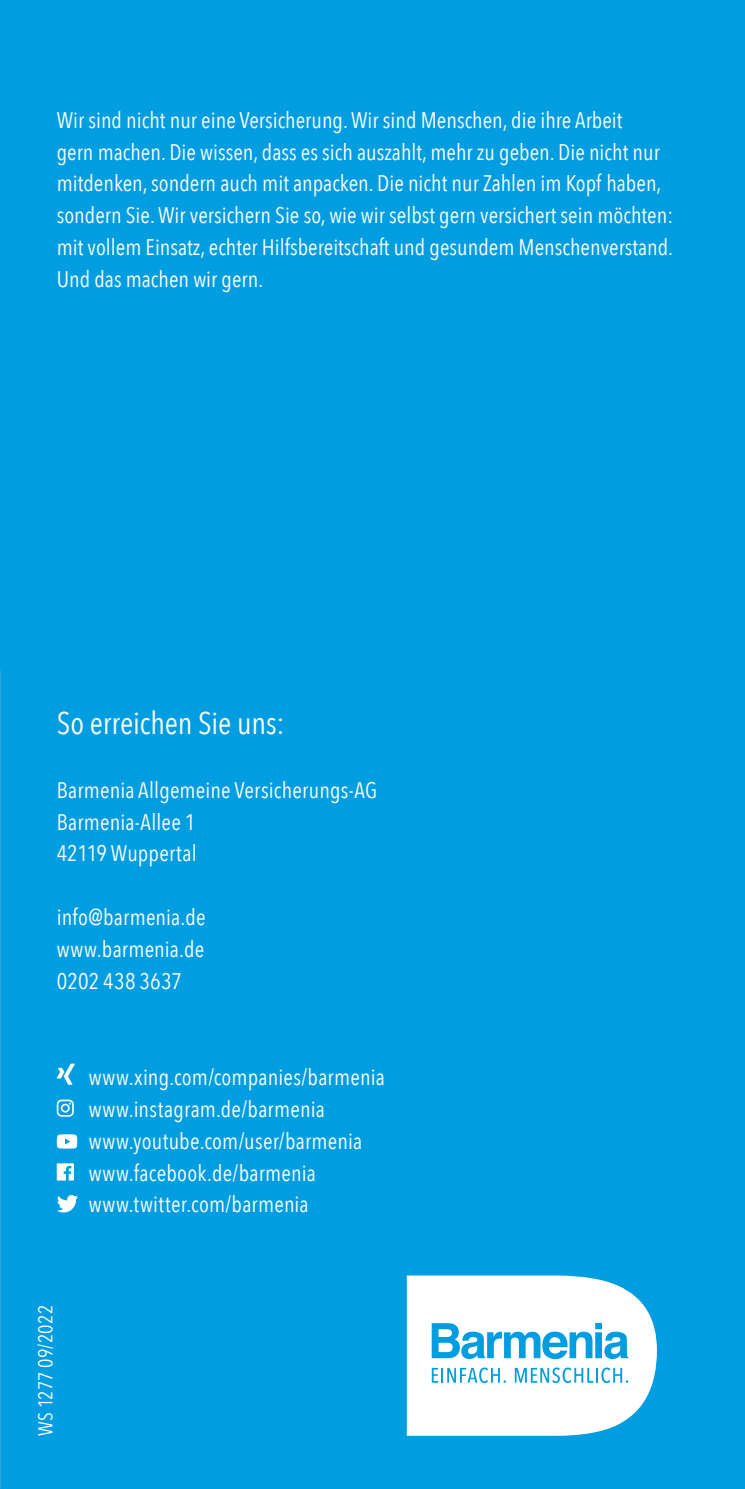
<style>
.page{position:relative;width:745px;height:1489px;background:#fff}
.page>*{position:absolute;margin:0;border:0;box-sizing:border-box;transform-origin:0 0}
.t1{font:31.25px "Avenir Next Condensed";letter-spacing:-.005em;color:#fff}
.t2{font:22.5px/32px "Avenir Next Condensed";color:#fff}
.t3{font:20px "Avenir Next Condensed";letter-spacing:.01em;color:#fff}
</style>
<div class="page">
<div style="left:0;top:0;width:744px;height:1488px;background:#009de0"></div>
<img style="left:0;top:670px;width:1px;height:818px">
<svg style="left:406px;top:1275px;width:250px;height:160px;background:#ceecf8"></svg>
<svg style="left:57px;top:1063px;width:18px;height:21px"></svg>
<svg style="left:57px;top:1099px;width:17px;height:17px"></svg>
<svg style="left:57px;top:1134px;width:20px;height:14px"></svg>
<svg style="left:57px;top:1163px;width:17px;height:17px"></svg>
<svg style="left:57px;top:1195px;width:21px;height:17px"></svg>
<p class="t2" style="left:57px;top:103px;width:617px">Wir sind nicht nur eine Versicherung. Wir sind Menschen, die ihre Arbeit<br>gern machen. Die wissen, dass es sich auszahlt, mehr zu geben. Die nicht nur mitdenken, sondern auch mit anpacken. Die nicht nur Zahlen im Kopf haben, sondern Sie. Wir versichern Sie so, wie wir selbst gern versichert sein möchten: mit vollem Einsatz, echter Hilfsbereitschaft und gesundem Menschenverstand.<br>Und das machen wir gern.</p>
<h1 class="t1" style="left:57px;top:696px;width:229px">So erreichen Sie uns:</h1>
<p class="t2" style="left:57px;top:772px;width:322px">Barmenia Allgemeine Versicherungs-AG<br>Barmenia-Allee 1<br>42119 Wuppertal</p>
<p class="t2" style="left:57px;top:900px;width:150px;text-align:justify">info@barmenia.de www.barmenia.de 0202 438 3637</p>
<p class="t2" style="left:89px;top:1059px;width:297px">www.xing.com/companies/barmenia www.instagram.de/barmenia www.youtube.com/user/barmenia www.facebook.de/barmenia www.twitter.com/barmenia</p>
<p class="t3" style="left:28px;top:1435px;width:132px;rotate:-90deg">WS 1277 09/2022</p>
</div>
